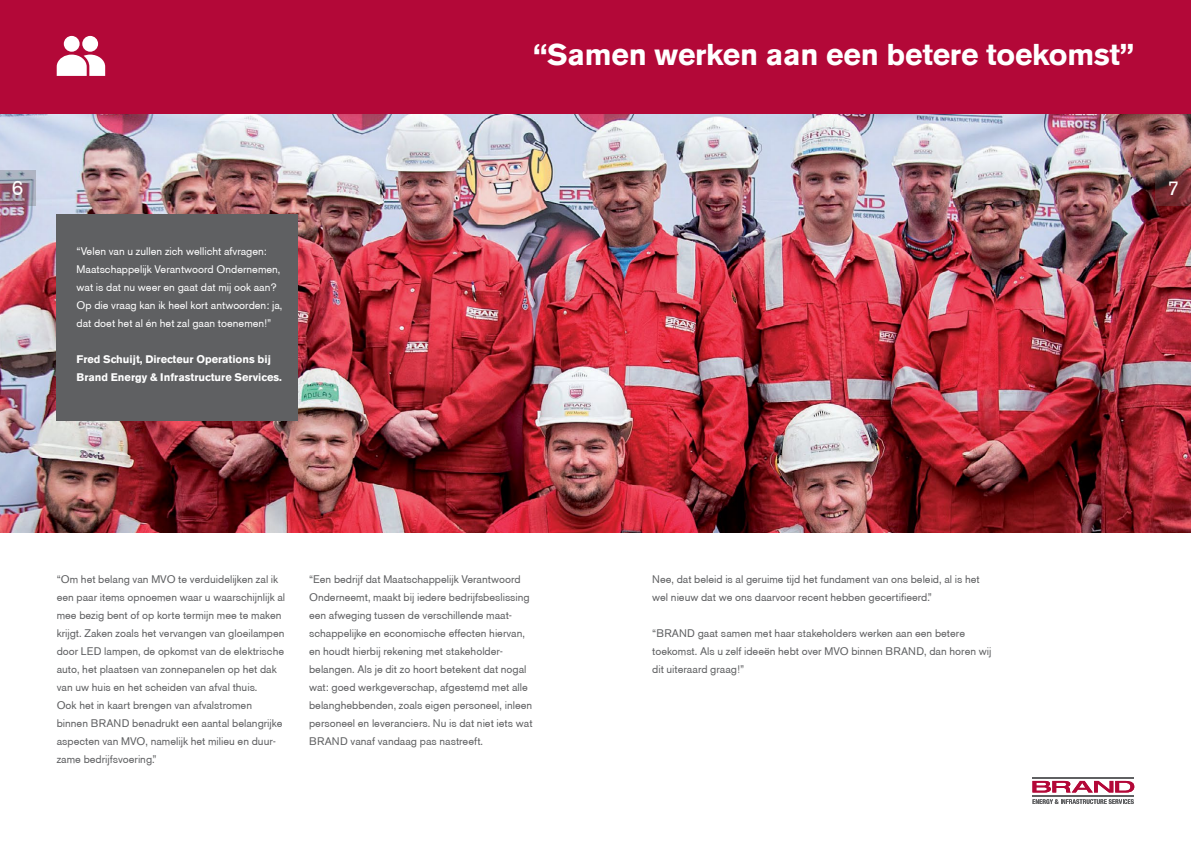
<style>
.page{position:relative;width:1191px;height:842px;background:#fff}
.page>*{position:absolute;margin:0;border:0;box-sizing:border-box;transform-origin:0 0}
.t1{font:700 30px "Berthold Akzidenz Grotesk BE";letter-spacing:-.01em;color:#fff}
.t2{font:21px "Berthold Akzidenz Grotesk BE";color:#fff}
.t3{font:20px "Berthold Akzidenz Grotesk BE";color:#fff}
.t4{font:11px/18px "Berthold Akzidenz Grotesk BE";color:#5f6062}
.t5{font:11px/18px "Berthold Akzidenz Grotesk BE";color:#fff}
.t6{font:700 11px/18px "Berthold Akzidenz Grotesk BE";color:#fff}
</style>
<div class="page">
<img style="left:0;top:113px;width:1191px;height:420px">
<div style="left:0;top:0;width:1191px;height:113px;background:#b30838"></div>
<svg style="left:1032px;top:781px;width:102px;height:11px"></svg>
<hr style="left:1032px;top:777px;width:101px;height:1px;background:#5f6062">
<hr style="left:1032px;top:795px;width:101px;height:2px;background:#5f6062">
<svg style="left:1032px;top:799px;width:101px;height:5px"></svg>
<div style="left:57px;top:214px;width:241px;height:206px;background:#5f6062"></div>
<div style="left:82px;top:36px;width:16px;height:16px;background:#fff;border-radius:50%"></div>
<svg style="left:57px;top:55px;width:48px;height:21px"></svg>
<div style="left:64px;top:36px;width:16px;height:16px;background:#fff;border-radius:50%"></div>
<svg style="left:1155px;top:170px;width:36px;height:36px"></svg>
<svg style="left:0;top:170px;width:35px;height:36px"></svg>
<h1 class="t1" style="left:533px;top:38px;width:603px">“Samen werken aan een betere toekomst”</h1>
<h2 class="t2" style="left:12px;top:176px;width:14px">6</h2>
<h3 class="t3" style="left:1167px;top:176px;width:13px">7</h3>
<p class="t5" style="left:77px;top:243px;width:207px">“Velen van u zullen zich wellicht afvragen:<br>Maatschappelijk Verantwoord Ondernemen, wat is dat nu weer en gaat dat mij ook aan?<br>Op die vraag kan ik heel kort antwoorden: ja, dat doet het al én het zal gaan toenemen!”</p>
<p class="t6" style="left:77px;top:351px;width:207px">Fred Schuijt, Directeur Operations bij<br>Brand Energy &amp; Infrastructure Services.</p>
<p class="t4" style="left:57px;top:570px;width:230px">“Om het belang van MVO te verduidelijken zal ik een paar items opnoemen waar u waarschijnlijk al mee bezig bent of op korte termijn mee te maken krijgt. Zaken zoals het vervangen van gloeilampen door LED lampen, de opkomst van de elektrische auto, het plaatsen van zonnepanelen op het dak van uw huis en het scheiden van afval thuis.<br>Ook het in kaart brengen van afvalstromen binnen BRAND benadrukt een aantal belangrijke aspecten van MVO, namelijk het milieu en duur&shy;zame bedrijfsvoering.”</p>
<p class="t4" style="left:309px;top:570px;width:225px">“Een bedrijf dat Maatschappelijk Verantwoord Onderneemt, maakt bij iedere bedrijfsbeslissing een afweging tussen de verschillende maat&shy;schappelijke en economische effecten hiervan, en houdt hierbij rekening met stakeholder&shy;belangen. Als je dit zo hoort betekent dat nogal wat: goed werkgeverschap, afgestemd met alle belanghebbenden, zoals eigen personeel, inleen personeel en leveranciers. Nu is dat niet iets wat BRAND vanaf vandaag pas nastreeft.</p>
<p class="t4" style="left:652px;top:570px;width:329px">Nee, dat beleid is al geruime tijd het fundament van ons beleid, al is het wel nieuw dat we ons daarvoor recent hebben gecertifieerd.”</p>
<p class="t4" style="left:652px;top:624px;width:341px">“BRAND gaat samen met haar stakeholders werken aan een betere toekomst. Als u zelf ideeën hebt over MVO binnen BRAND, dan horen wij dit uiteraard graag!”</p>
</div>
